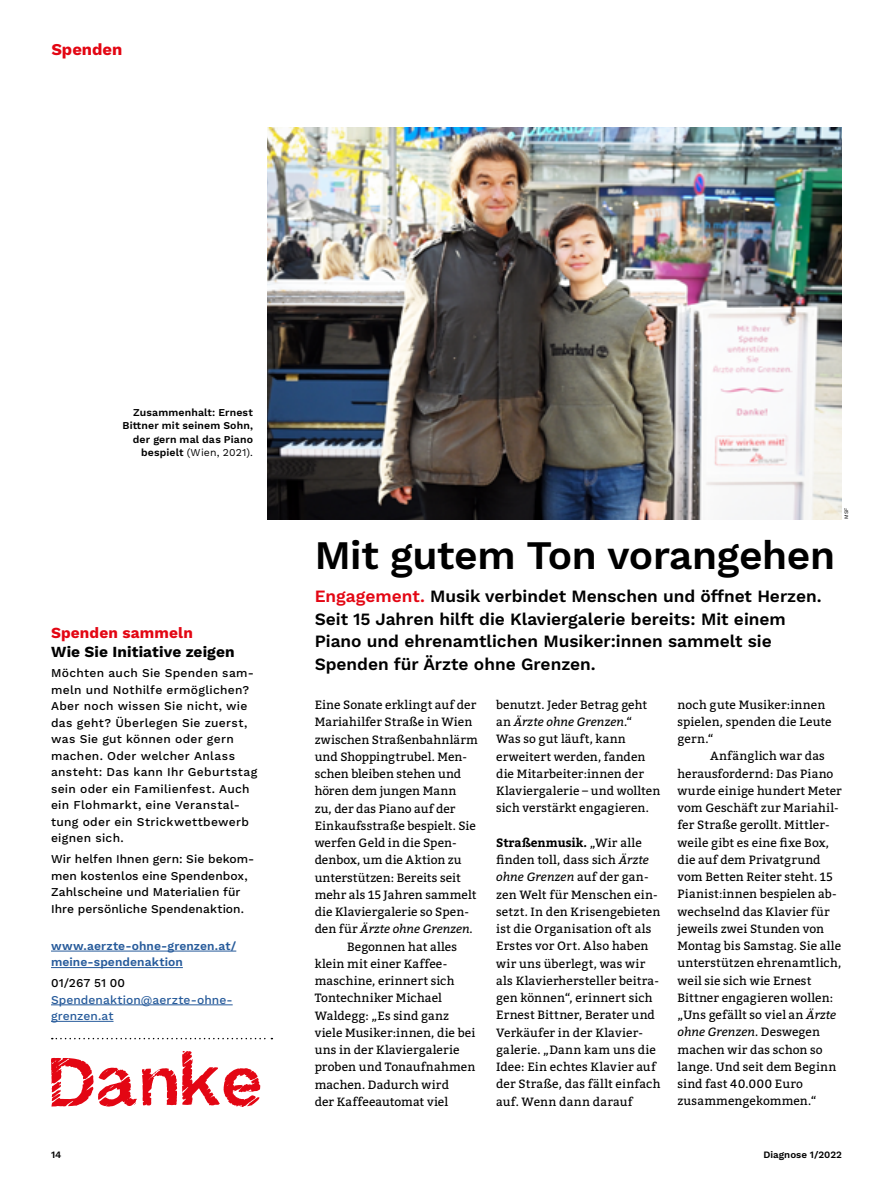
<style>
.page{position:relative;width:893px;height:1191px;background:#fff}
.page>*{position:absolute;margin:0;border:0;box-sizing:border-box;transform-origin:0 0}
.t1{font:600 40.5px "Work Sans";letter-spacing:-.01em;color:#000}
.t2{font:600 17.25px/22.5px "Work Sans";color:#000}
.t3{font:700 16.5px "Work Sans";color:#e30613}
.t4{font:700 15.45px "Work Sans";letter-spacing:.005em;color:#000}
.t5{font:700 15.45px "Work Sans";letter-spacing:.01em;color:#e30613}
.t6{font:12px/17.2px "Bitter";letter-spacing:.01em;color:#000}
.t7{font:500 12px/16.5px "Work Sans";letter-spacing:.025em;color:#000}
.t8{font:500 12px/16.5px "Work Sans";letter-spacing:.005em;color:#000}
.t9{font:600 12px/16.5px "Work Sans";letter-spacing:.01em;color:#275b9b}
.t10{font:500 12px/16.5px "Work Sans";letter-spacing:.005em;color:#275b9b}
.t11{font:italic 12px "Bitter";color:#000}
.t12{font:600 10.5px/13.5px "Work Sans";letter-spacing:.01em;color:#000;text-align:right}
.t13{font:600 9.75px "Work Sans";color:#000}
.t14{font:5.25px "Work Sans";color:#000}
.s1{font-weight:400}
.s2{color:#e30613}
.s3{font-style:normal}
.s4{font-style:italic}
.s5{font-weight:700}
</style>
<div class="page">
<svg style="left:51px;top:1051px;width:209px;height:56px"></svg>
<svg style="left:52px;top:1037px;width:220px;height:2px"></svg>
<hr style="left:51px;top:950px;width:185px;height:1px;background:#275b9b">
<hr style="left:51px;top:967px;width:132px;height:1px;background:#275b9b">
<hr style="left:51px;top:1004px;width:182px;height:1px;background:#275b9b">
<hr style="left:51px;top:1021px;width:63px;height:1px;background:#275b9b">
<img style="left:268px;top:128px;width:574px;height:391px">
<h3 class="t3" style="left:51px;top:40px;width:72px">Spenden</h3>
<p class="t12" style="left:123px;top:406px;width:132px">Zusammenhalt: Ernest<br>Bittner mit seinem Sohn, der gern mal das Piano bespielt <span class="s1">(Wien, 2021).</span></p>
<p class="t5" style="left:51px;top:624px;width:143px">Spenden sammeln</p>
<p class="t4" style="left:51px;top:642px;width:185px">Wie Sie Initiative zeigen</p>
<p class="t7" style="left:51px;top:665px;width:208px">Möchten auch Sie Spenden sam&shy;meln und Nothilfe ermöglichen?<br>Aber noch wissen Sie nicht, wie das geht? Überlegen Sie zuerst, was Sie gut können oder gern machen. Oder welcher Anlass ansteht: Das kann Ihr Geburtstag sein oder ein Familienfest. Auch ein Flohmarkt, eine Veranstal&shy;tung oder ein Strickwettbewerb eignen sich.</p>
<p class="t8" style="left:51px;top:851px;width:205px">Wir helfen Ihnen gern: Sie bekom&shy;men kostenlos eine Spendenbox, Zahlscheine und Materialien für Ihre persönliche Spendenaktion.</p>
<p class="t9" style="left:51px;top:938px;width:187px">www.aerzte-ohne-grenzen.at/ meine-spendenaktion</p>
<p class="t7" style="left:51px;top:975px;width:76px">01/267 51 00</p>
<p class="t10" style="left:51px;top:991px;width:183px">Spendenaktion@aerzte-ohne&shy;grenzen.at</p>
<h1 class="t1" style="left:315px;top:532px;width:522px">Mit gutem Ton vorangehen</h1>
<h2 class="t2" style="left:315px;top:586px;width:509px"><span class="s2">Engagement.</span> Musik verbindet Menschen und öffnet Herzen.<br>Seit 15 Jahren hilft die Klaviergalerie bereits: Mit einem Piano und ehrenamtlichen Musiker:innen sammelt sie Spenden für Ärzte ohne Grenzen.</h2>
<p class="t14" style="left:843px;top:519px;width:13px;rotate:-90deg">MSF</p>
<p class="t6" style="left:315px;top:696px;width:163px">Eine Sonate erklingt auf der</p>
<p class="t6" style="left:315px;top:713px;width:159px">Mariahilfer Straße in Wien</p>
<p class="t6" style="left:315px;top:731px;width:165px">zwischen Straßenbahnlärm</p>
<p class="t6" style="left:315px;top:748px;width:154px">und Shoppingtrubel. Men-</p>
<p class="t6" style="left:315px;top:765px;width:148px">schen bleiben stehen und</p>
<p class="t6" style="left:315px;top:782px;width:143px">hören dem jungen Mann</p>
<p class="t6" style="left:315px;top:799px;width:142px">zu, der das Piano auf der</p>
<p class="t6" style="left:315px;top:817px;width:163px">Einkaufsstraße bespielt. Sie</p>
<p class="t6" style="left:315px;top:834px;width:143px">werfen Geld in die Spen-</p>
<p class="t6" style="left:315px;top:851px;width:149px">denbox, um die Aktion zu</p>
<p class="t6" style="left:315px;top:868px;width:148px">unterstützen: Bereits seit</p>
<p class="t6" style="left:315px;top:886px;width:163px">mehr als 15 Jahren sammelt</p>
<p class="t6" style="left:315px;top:903px;width:156px">die Klaviergalerie so Spen-</p>
<p class="t11" style="left:315px;top:921px;width:159px"><span class="s3">den für</span> Ärzte ohne Grenzen<span class="s3">.</span></p>
<p class="t6" style="left:347px;top:937px;width:112px">Begonnen hat alles</p>
<p class="t6" style="left:315px;top:955px;width:134px">klein mit einer Kaffee-</p>
<p class="t6" style="left:315px;top:972px;width:141px">maschine, erinnert sich</p>
<p class="t6" style="left:315px;top:989px;width:129px">Tontechniker Michael</p>
<p class="t6" style="left:315px;top:1006px;width:136px">Waldegg: „Es sind ganz</p>
<p class="t6" style="left:315px;top:1024px;width:162px">viele Musiker:innen, die bei</p>
<p class="t6" style="left:315px;top:1041px;width:146px">uns in der Klaviergalerie</p>
<p class="t6" style="left:315px;top:1058px;width:162px">proben und Tonaufnahmen</p>
<p class="t6" style="left:315px;top:1075px;width:136px">machen. Dadurch wird</p>
<p class="t6" style="left:315px;top:1093px;width:135px">der Kaffeeautomat viel</p>
<p class="t6" style="left:496px;top:696px;width:166px">benutzt. Jeder Betrag geht an <span class="s4">Ärzte ohne Grenzen</span>.“<br>Was so gut läuft, kann erweitert werden, fanden die Mitarbeiter:innen der<br>Klaviergalerie – und wollten sich verstärkt engagieren.</p>
<p class="t6" style="left:496px;top:834px;width:166px"><span class="s5">Straßenmusik.</span> „Wir alle finden toll, dass sich <span class="s4">Ärzte ohne Grenzen</span> auf der gan&shy;zen Welt für Menschen ein&shy;setzt. In den Krisengebieten ist die Organisation oft als<br>Erstes vor Ort. Also haben wir uns überlegt, was wir als Klavierhersteller beitra&shy;gen können“, erinnert sich<br>Ernest Bittner, Berater und<br>Verkäufer in der Klavier&shy;galerie. „Dann kam uns die<br>Idee: Ein echtes Klavier auf der Straße, das fällt einfach auf. Wenn dann darauf</p>
<p class="t6" style="left:677px;top:696px;width:156px">noch gute Musiker:innen spielen, spenden die Leute gern.“</p>
<p class="t6" style="left:677px;top:747px;width:166px;text-indent:32px">Anfänglich war das herausfordernd: Das Piano wurde einige hundert Meter vom Geschäft zur Mariahil&shy;fer Straße gerollt. Mittler&shy;weile gibt es eine fixe Box, die auf dem Privatgrund vom Betten Reiter steht. 15<br>Pianist:innen bespielen ab&shy;wechselnd das Klavier für jeweils zwei Stunden von<br>Montag bis Samstag. Sie alle unterstützen ehrenamtlich, weil sie sich wie Ernest<br>Bittner engagieren wollen: „Uns gefällt so viel an <span class="s4">Ärzte ohne Grenzen</span>. Deswegen machen wir das schon so lange. Und seit dem Beginn sind fast 40.000 Euro zusammengekommen.“</p>
<p class="t13" style="left:51px;top:1148px;width:12px">14</p>
<p class="t13" style="left:763px;top:1148px;width:80px">Diagnose 1/2022</p>
</div>
